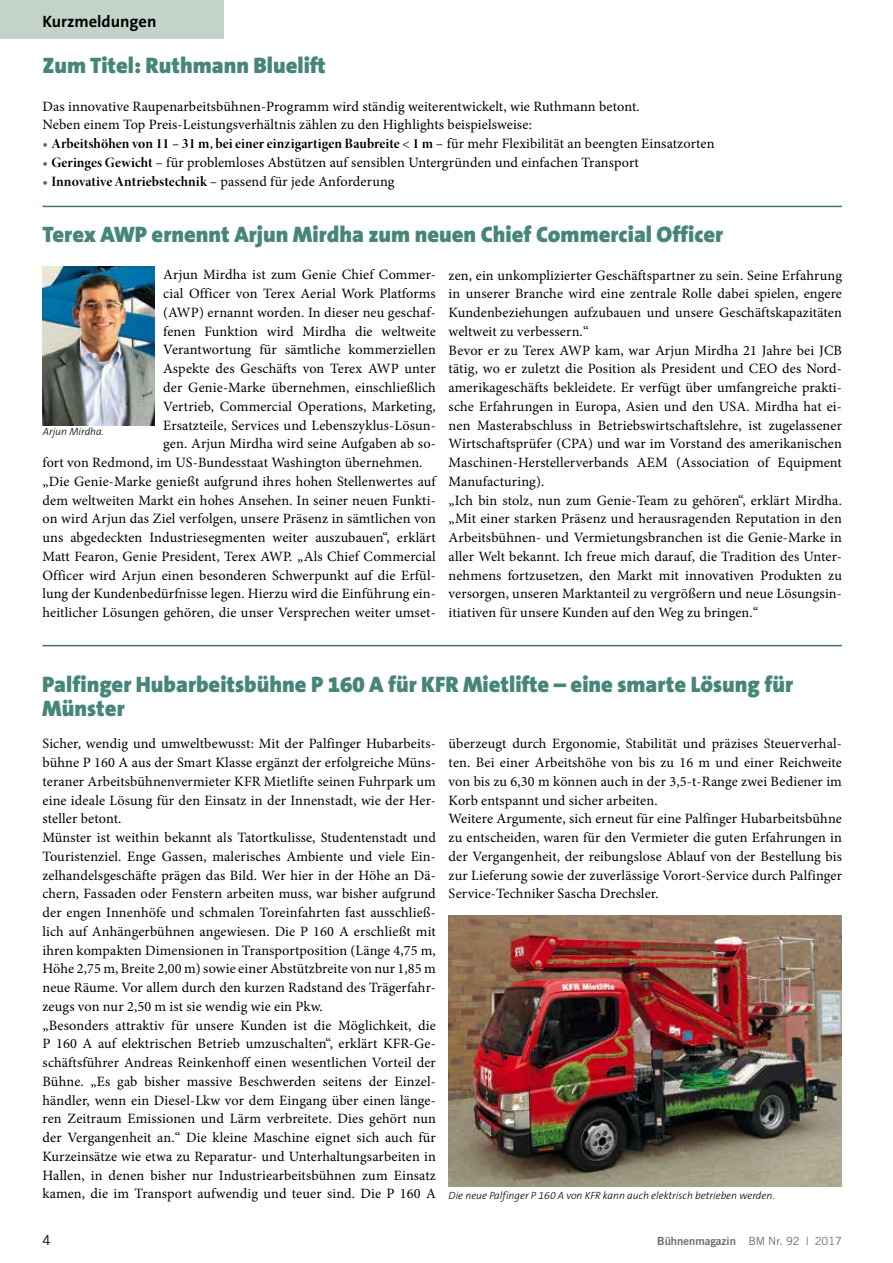
<style>
.page{position:relative;width:893px;height:1263px;background:#fff}
.page>*{position:absolute;margin:0;border:0;box-sizing:border-box;transform-origin:0 0}
.t1{font:900 22.5px/24px "The Sans B9";color:#468679}
.t2{font:700 16.5px "The Sans B7";color:#000}
.t3{font:14.25px/18.8px "Minion Pro";letter-spacing:.01em;color:#000}
.t4{font:14.25px "Minion Pro Bold Disp";letter-spacing:.01em;color:#000}
.t5{font:13.5px "Trade Gothic";color:#000}
.t6{font:11.25px "Trade Gothic Bold Two";color:#6e6e6e}
.t7{font:italic 300 10.5px "The Sans B3";color:#000}
.s1{font-family:"Minion Pro";color:#3f765e}
.s2{font-family:"Minion Pro"}
.s3{color:#3f765e}
.s4{font-family:"Minion Pro Bold Disp"}
.s5{font-family:"Trade Gothic"}
</style>
<div class="page">
<div style="left:0;top:0;width:223px;height:39px;background:#c3d3ca"></div>
<hr style="left:43px;top:645px;width:799px;height:1px;background:#3f765e">
<img style="left:43px;top:266px;width:112px;height:159px">
<img style="left:449px;top:915px;width:393px;height:271px">
<hr style="left:43px;top:206px;width:799px;height:1px;background:#3f765e">
<p class="t2" style="left:43px;top:13px;width:115px">Kurzmeldungen</p>
<h1 class="t1" style="left:43px;top:54px;width:285px">Zum Titel: Ruthmann Bluelift</h1>
<p class="t3" style="left:43px;top:97px;width:599px">Das innovative Raupenarbeitsbühnen-Programm wird ständig weiterentwickelt, wie Ruthmann betont.<br>Neben einem Top Preis-Leistungsverhältnis zählen zu den Highlights beispielsweise:</p>
<p class="t4" style="left:43px;top:135px;width:674px"><span class="s1">•</span> Arbeitshöhen von 11 – 31 m, bei einer einzigartigen Baubreite &lt; 1 m <span class="s2">– für mehr Flexibilität an beengten Einsatzorten</span></p>
<p class="t3" style="left:43px;top:153px;width:598px"><span class="s3">•</span> <span class="s4">Geringes Gewicht</span> – für problemloses Abstützen auf sensiblen Untergründen und einfachen Transport</p>
<p class="t3" style="left:43px;top:172px;width:354px"><span class="s3">•</span> <span class="s4">Innovative Antriebstechnik</span> – passend für jede Anforderung</p>
<h1 class="t1" style="left:43px;top:223px;width:682px">Terex AWP ernennt Arjun Mirdha zum neuen Chief Commercial Officer</h1>
<p class="t3" style="left:163px;top:266px;width:274px">Arjun Mirdha ist zum Genie Chief Commer-</p>
<p class="t3" style="left:163px;top:284px;width:274px">cial Officer von Terex Aerial Work Platforms</p>
<p class="t3" style="left:163px;top:303px;width:274px">(AWP) ernannt worden. In dieser neu geschaf-</p>
<p class="t3" style="left:163px;top:322px;width:274px">fenen Funktion wird Mirdha die weltweite</p>
<p class="t3" style="left:163px;top:341px;width:274px">Verantwortung für sämtliche kommerziellen</p>
<p class="t3" style="left:163px;top:359px;width:274px">Aspekte des Geschäfts von Terex AWP unter</p>
<p class="t3" style="left:163px;top:378px;width:274px">der Genie-Marke übernehmen, einschließlich</p>
<p class="t3" style="left:163px;top:397px;width:274px">Vertrieb, Commercial Operations, Marketing,</p>
<p class="t3" style="left:163px;top:416px;width:274px">Ersatzteile, Services und Lebenszyklus-Lösun-</p>
<p class="t3" style="left:163px;top:434px;width:274px">gen. Arjun Mirdha wird seine Aufgaben ab so-</p>
<p class="t3" style="left:43px;top:453px;width:382px">fort von Redmond, im US-Bundesstaat Washington übernehmen.</p>
<p class="t3" style="left:43px;top:472px;width:395px">„Die Genie-Marke genießt aufgrund ihres hohen Stellenwertes auf</p>
<p class="t3" style="left:43px;top:491px;width:395px">dem weltweiten Markt ein hohes Ansehen. In seiner neuen Funkti-</p>
<p class="t3" style="left:43px;top:509px;width:395px">on wird Arjun das Ziel verfolgen, unsere Präsenz in sämtlichen von</p>
<p class="t3" style="left:43px;top:528px;width:395px">uns abgedeckten Industriesegmenten weiter auszubauen“, erklärt</p>
<p class="t3" style="left:43px;top:547px;width:395px">Matt Fearon, Genie President, Terex AWP. „Als Chief Commercial</p>
<p class="t3" style="left:43px;top:566px;width:395px">Officer wird Arjun einen besonderen Schwerpunkt auf die Erfül-</p>
<p class="t3" style="left:43px;top:584px;width:395px">lung der Kundenbedürfnisse legen. Hierzu wird die Einführung ein-</p>
<p class="t3" style="left:43px;top:603px;width:395px">heitlicher Lösungen gehören, die unser Versprechen weiter umset-</p>
<p class="t3" style="left:449px;top:266px;width:395px">zen, ein unkomplizierter Geschäftspartner zu sein. Seine Erfahrung in unserer Branche wird eine zentrale Rolle dabei spielen, engere Kundenbeziehungen aufzubauen und unsere Geschäftskapazitäten weltweit zu verbessern.“<br>Bevor er zu Terex AWP kam, war Arjun Mirdha 21 Jahre bei JCB tätig, wo er zuletzt die Position als President und CEO des Nord&shy;amerikageschäfts bekleidete. Er verfügt über umfangreiche prakti&shy;sche Erfahrungen in Europa, Asien und den USA. Mirdha hat ei&shy;nen Masterabschluss in Betriebswirtschaftslehre, ist zugelassener Wirtschaftsprüfer (CPA) und war im Vorstand des amerikanischen Maschinen-Herstellerverbands AEM (Association of Equipment Manufacturing).<br>„Ich bin stolz, nun zum Genie-Team zu gehören“, erklärt Mirdha. „Mit einer starken Präsenz und herausragenden Reputation in den Arbeitsbühnen- und Vermietungsbranchen ist die Genie-Marke in aller Welt bekannt. Ich freue mich darauf, die Tradition des Unter&shy;nehmens fortzusetzen, den Markt mit innovativen Produkten zu versorgen, unseren Marktanteil zu vergrößern und neue Lösungsin&shy;itiativen für unsere Kunden auf den Weg zu bringen.“</p>
<p class="t7" style="left:43px;top:426px;width:63px">Arjun Mirdha.</p>
<h1 class="t1" style="left:42px;top:673px;width:752px">Palfinger Hubarbeitsbühne P 160 A für KFR Mietlifte – eine smarte Lösung für<br>Münster</h1>
<p class="t3" style="left:43px;top:734px;width:395px">Sicher, wendig und umweltbewusst: Mit der Palfinger Hubarbeits&shy;bühne P 160 A aus der Smart Klasse ergänzt der erfolgreiche Müns&shy;teraner Arbeitsbühnenvermieter KFR Mietlifte seinen Fuhrpark um eine ideale Lösung für den Einsatz in der Innenstadt, wie der Her&shy;steller betont.<br>Münster ist weithin bekannt als Tatortkulisse, Studentenstadt und Touristenziel. Enge Gassen, malerisches Ambiente und viele Ein&shy;zelhandelsgeschäfte prägen das Bild. Wer hier in der Höhe an Dä&shy;chern, Fassaden oder Fenstern arbeiten muss, war bisher aufgrund der engen Innenhöfe und schmalen Toreinfahrten fast ausschließ&shy;lich auf Anhängerbühnen angewiesen. Die P 160 A erschließt mit ihren kompakten Dimensionen in Transportposition (Länge 4,75 m, Höhe 2,75 m, Breite 2,00 m) sowie einer Abstützbreite von nur 1,85 m neue Räume. Vor allem durch den kurzen Radstand des Trägerfahr&shy;zeugs von nur 2,50 m ist sie wendig wie ein Pkw.<br>„Besonders attraktiv für unsere Kunden ist die Möglichkeit, die P 160 A auf elektrischen Betrieb umzuschalten“, erklärt KFR-Ge&shy;schäftsführer Andreas Reinkenhoff einen wesentlichen Vorteil der Bühne. „Es gab bisher massive Beschwerden seitens der Einzel&shy;händler, wenn ein Diesel-Lkw vor dem Eingang über einen länge&shy;ren Zeitraum Emissionen und Lärm verbreitete. Dies gehört nun der Vergangenheit an.“ Die kleine Maschine eignet sich auch für Kurzeinsätze wie etwa zu Reparatur- und Unterhaltungsarbeiten in Hallen, in denen bisher nur Industriearbeitsbühnen zum Einsatz kamen, die im Transport aufwendig und teuer sind. Die P 160 A</p>
<p class="t3" style="left:449px;top:734px;width:395px">überzeugt durch Ergonomie, Stabilität und präzises Steuerverhal&shy;ten. Bei einer Arbeitshöhe von bis zu 16 m und einer Reichweite von bis zu 6,30 m können auch in der 3,5-t-Range zwei Bediener im Korb entspannt und sicher arbeiten.<br>Weitere Argumente, sich erneut für eine Palfinger Hubarbeitsbühne zu entscheiden, waren für den Vermieter die guten Erfahrungen in der Vergangenheit, der reibungslose Ablauf von der Bestellung bis zur Lieferung sowie der zuverlässige Vorort-Service durch Palfinger Service-Techniker Sascha Drechsler.</p>
<p class="t7" style="left:449px;top:1190px;width:327px">Die neue Palfinger P 160 A von KFR kann auch elektrisch betrieben werden.</p>
<p class="t5" style="left:43px;top:1232px;width:10px">4</p>
<p class="t6" style="left:657px;top:1234px;width:186px">Bühnenmagazin <span class="s5">BM Nr. 92 | 2017</span></p>
</div>
